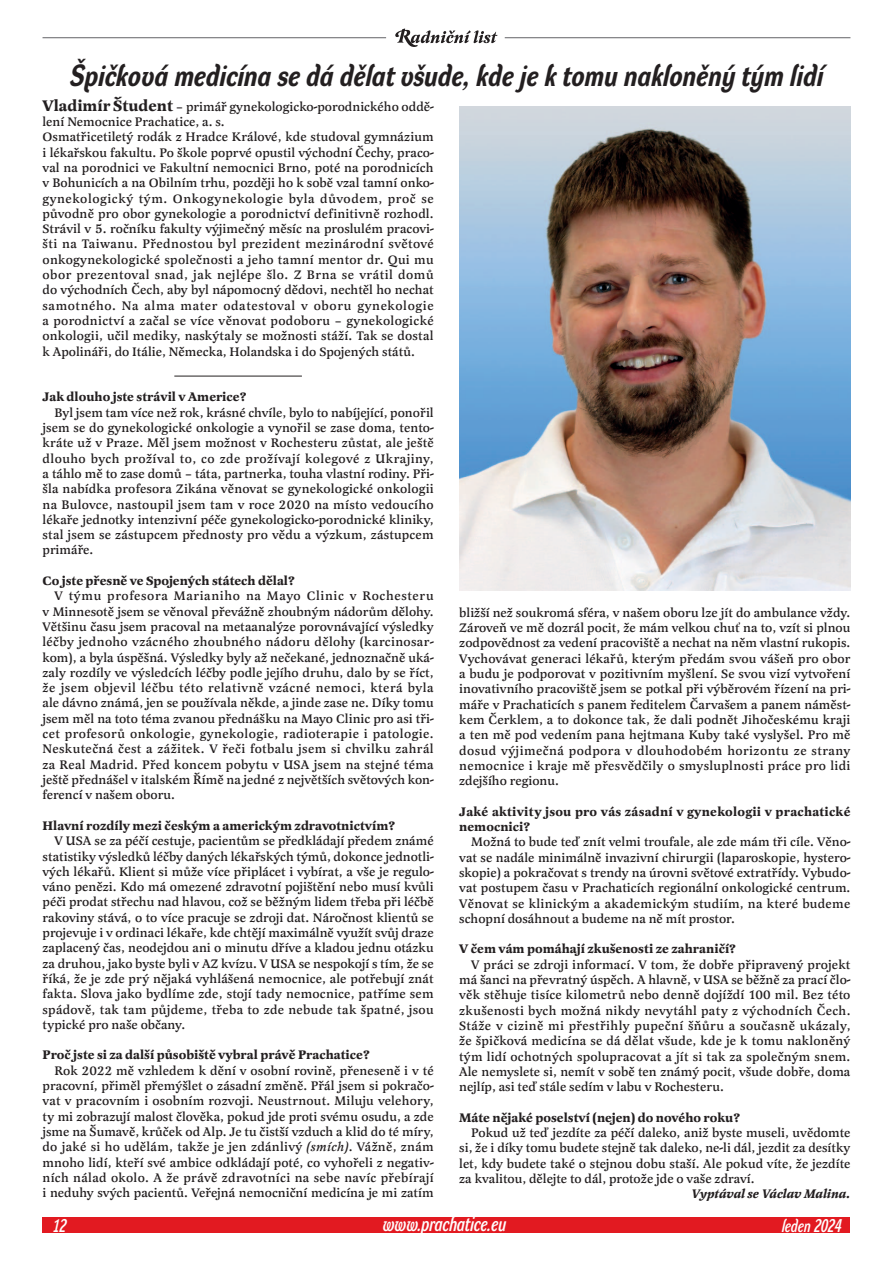
<style>
.page{position:relative;width:893px;height:1263px;background:#fff}
.page>*{position:absolute;margin:0;border:0;box-sizing:border-box;transform-origin:0 0}
.t1{font:italic 700 30px "Dyna Grotesk RM";letter-spacing:.005em;color:#231f20}
.t2{font:italic 21px "Dyna Grotesk DC";color:#fff}
.t3{font:italic 18px "Dyna Grotesk DC";color:#fff}
.t4{font:500 12.75px/15.3px "Latienne TEE";letter-spacing:.005em;color:#231f20;text-align:justify}
.t5{font:700 12.75px "Latienne TEE";color:#231f20}
.t6{font:700 12.75px/15.3px "Latienne TEE";letter-spacing:.02em;color:#231f20}
.t7{font:italic 700 12.75px "Latienne TEE";color:#231f20}
.s1{font-weight:700;font-size:15.75px}
.s2{font-style:italic}
</style>
<div class="page">
<div style="left:43px;top:1217px;width:807px;height:16px;background:#e21a21"></div>
<svg style="left:395px;top:29px;width:103px;height:18px"></svg>
<img style="left:459px;top:107px;width:391px;height:483px">
<hr style="left:43px;top:37px;width:343px;height:1px;background:#636366">
<hr style="left:505px;top:37px;width:345px;height:1px;background:#636366">
<hr style="left:174px;top:376px;width:128px;height:1px;background:#231f20">
<h1 class="t1" style="left:70px;top:58px;width:755px">Špičková medicína se dá dělat všude, kde je k tomu nakloněný tým lidí</h1>
<p class="t4" style="left:43px;top:100px;width:393px;text-align:left"><span class="s1">Vladimír Študent</span> – primář gynekologicko-porodnického oddě&shy;lení Nemocnice Prachatice, a. s.<br>Osmatřicetiletý rodák z Hradce Králové, kde studoval gymnázium i lékařskou fakultu. Po škole poprvé opustil východní Čechy, praco&shy;val na porodnici ve Fakultní nemocnici Brno, poté na porodnicích v Bohunicích a na Obilním trhu, později ho k sobě vzal tamní onko&shy;gynekologický tým. Onkogynekologie byla důvodem, proč se původně pro obor gynekologie a porodnictví definitivně rozhodl.<br>Strávil v 5. ročníku fakulty výjimečný měsíc na proslulém pracovi&shy;šti na Taiwanu. Přednostou byl prezident mezinárodní světové onkogynekologické společnosti a jeho tamní mentor dr. Qui mu obor prezentoval snad, jak nejlépe šlo. Z Brna se vrátil domů do východních Čech, aby byl nápomocný dědovi, nechtěl ho nechat samotného. Na alma mater odatestoval v oboru gynekologie a porodnictví a začal se více věnovat podoboru – gynekologické onkologii, učil mediky, naskýtaly se možnosti stáží. Tak se dostal k Apolináři, do Itálie, Německa, Holandska i do Spojených států.</p>
<p class="t5" style="left:43px;top:390px;width:205px">Jak dlouho jste strávil v Americe?</p>
<p class="t4" style="left:43px;top:406px;width:393px;text-indent:12px">Byl jsem tam více než rok, krásné chvíle, bylo to nabíjející, ponořil jsem se do gynekologické onkologie a vynořil se zase doma, tento&shy;kráte už v Praze. Měl jsem možnost v Rochesteru zůstat, ale ještě dlouho bych prožíval to, co zde prožívají kolegové z Ukrajiny, a táhlo mě to zase domů – táta, partnerka, touha vlastní rodiny. Při&shy;šla nabídka profesora Zikána věnovat se gynekologické onkologii na Bulovce, nastoupil jsem tam v roce 2020 na místo vedoucího lékaře jednotky intenzivní péče gynekologicko-porodnické kliniky, stal jsem se zástupcem přednosty pro vědu a výzkum, zástupcem primáře.</p>
<p class="t5" style="left:43px;top:574px;width:254px">Co jste přesně ve Spojených státech dělal?</p>
<p class="t4" style="left:43px;top:589px;width:393px;text-indent:12px">V týmu profesora Marianiho na Mayo Clinic v Rochesteru v Minnesotě jsem se věnoval převážně zhoubným nádorům dělohy.<br>Většinu času jsem pracoval na metaanalýze porovnávající výsledky léčby jednoho vzácného zhoubného nádoru dělohy (karcinosar&shy;kom), a byla úspěšná. Výsledky byly až nečekané, jednoznačně uká&shy;zaly rozdíly ve výsledcích léčby podle jejího druhu, dalo by se říct, že jsem objevil léčbu této relativně vzácné nemoci, která byla ale dávno známá, jen se používala někde, a jinde zase ne. Díky tomu jsem měl na toto téma zvanou přednášku na Mayo Clinic pro asi tři&shy;cet profesorů onkologie, gynekologie, radioterapie i patologie.<br>Neskutečná čest a zážitek. V řeči fotbalu jsem si chvilku zahrál za Real Madrid. Před koncem pobytu v USA jsem na stejné téma ještě přednášel v italském Římě na jedné z největších světových kon&shy;ferencí v našem oboru.</p>
<p class="t5" style="left:43px;top:819px;width:354px">Hlavní rozdíly mezi českým a americkým zdravotnictvím?</p>
<p class="t4" style="left:43px;top:834px;width:393px;text-indent:12px">V USA se za péčí cestuje, pacientům se předkládají předem známé statistiky výsledků léčby daných lékařských týmů, dokonce jednotli&shy;vých lékařů. Klient si může více připlácet i vybírat, a vše je regulo&shy;váno penězi. Kdo má omezené zdravotní pojištění nebo musí kvůli péči prodat střechu nad hlavou, což se běžným lidem třeba při léčbě rakoviny stává, o to více pracuje se zdroji dat. Náročnost klientů se projevuje i v ordinaci lékaře, kde chtějí maximálně využít svůj draze zaplacený čas, neodejdou ani o minutu dříve a kladou jednu otázku za druhou, jako byste byli v AZ kvízu. V USA se nespokojí s tím, že se říká, že je zde prý nějaká vyhlášená nemocnice, ale potřebují znát fakta. Slova jako bydlíme zde, stojí tady nemocnice, patříme sem spádově, tak tam půjdeme, třeba to zde nebude tak špatné, jsou typické pro naše občany.</p>
<p class="t5" style="left:43px;top:1048px;width:329px">Proč jste si za další působiště vybral právě Prachatice?</p>
<p class="t4" style="left:43px;top:1064px;width:393px;text-indent:12px">Rok 2022 mě vzhledem k dění v osobní rovině, přeneseně i v té pracovní, přiměl přemýšlet o zásadní změně. Přál jsem si pokračo&shy;vat v pracovním i osobním rozvoji. Neustrnout. Miluju velehory, ty mi zobrazují malost člověka, pokud jde proti svému osudu, a zde jsme na Šumavě, krůček od Alp. Je tu čistší vzduch a klid do té míry, do jaké si ho udělám, takže je jen zdánlivý <span class="s2">(smích)</span>. Vážně, znám mnoho lidí, kteří své ambice odkládají poté, co vyhořeli z negativ&shy;ních nálad okolo. A že právě zdravotníci na sebe navíc přebírají i neduhy svých pacientů. Veřejná nemocniční medicína je mi zatím</p>
<p class="t4" style="left:459px;top:606px;width:393px">bližší než soukromá sféra, v našem oboru lze jít do ambulance vždy.<br>Zároveň ve mě dozrál pocit, že mám velkou chuť na to, vzít si plnou zodpovědnost za vedení pracoviště a nechat na něm vlastní rukopis.<br>Vychovávat generaci lékařů, kterým předám svou vášeň pro obor a budu je podporovat v pozitivním myšlení. Se svou vizí vytvoření inovativního pracoviště jsem se potkal při výběrovém řízení na pri&shy;máře v Prachaticích s panem ředitelem Čarvašem a panem náměst&shy;kem Čerklem, a to dokonce tak, že dali podnět Jihočeskému kraji a ten mě pod vedením pana hejtmana Kuby také vyslyšel. Pro mě dosud výjimečná podpora v dlouhodobém horizontu ze strany nemocnice i kraje mě přesvědčily o smysluplnosti práce pro lidi zdejšího regionu.</p>
<p class="t6" style="left:459px;top:805px;width:393px">Jaké aktivity jsou pro vás zásadní v gynekologii v prachatické nemocnici?</p>
<p class="t4" style="left:459px;top:835px;width:393px;text-indent:12px">Možná to bude teď znít velmi troufale, ale zde mám tři cíle. Věno&shy;vat se nadále minimálně invazivní chirurgii (laparoskopie, hystero&shy;skopie) a pokračovat s trendy na úrovni světové extratřídy. Vybudo&shy;vat postupem času v Prachaticích regionální onkologické centrum.<br>Věnovat se klinickým a akademickým studiím, na které budeme schopní dosáhnout a budeme na ně mít prostor.</p>
<p class="t5" style="left:459px;top:942px;width:278px">V čem vám pomáhají zkušenosti ze zahraničí?</p>
<p class="t4" style="left:459px;top:958px;width:393px;text-indent:12px">V práci se zdroji informací. V tom, že dobře připravený projekt má šanci na převratný úspěch. A hlavně, v USA se běžně za prací člo&shy;věk stěhuje tisíce kilometrů nebo denně dojíždí 100 mil. Bez této zkušenosti bych možná nikdy nevytáhl paty z východních Čech.<br>Stáže v cizině mi přestřihly pupeční šňůru a současně ukázaly, že špičková medicína se dá dělat všude, kde je k tomu nakloněný tým lidí ochotných spolupracovat a jít si tak za společným snem.<br>Ale nemyslete si, nemít v sobě ten známý pocit, všude dobře, doma nejlíp, asi teď stále sedím v labu v Rochesteru.</p>
<p class="t5" style="left:459px;top:1111px;width:282px">Máte nějaké poselství (nejen) do nového roku?</p>
<p class="t4" style="left:459px;top:1126px;width:393px;text-indent:12px">Pokud už teď jezdíte za péčí daleko, aniž byste museli, uvědomte si, že i díky tomu budete stejně tak daleko, ne-li dál, jezdit za desítky let, kdy budete také o stejnou dobu staší. Ale pokud víte, že jezdíte za kvalitou, dělejte to dál, protože jde o vaše zdraví.</p>
<p class="t7" style="left:692px;top:1187px;width:160px">Vyptával se Václav Malina.</p>
<h2 class="t2" style="left:383px;top:1215px;width:125px">www.prachatice.eu</h2>
<h3 class="t3" style="left:52px;top:1218px;width:15px">12</h3>
<h3 class="t3" style="left:782px;top:1218px;width:61px">leden 2024</h3>
</div>
